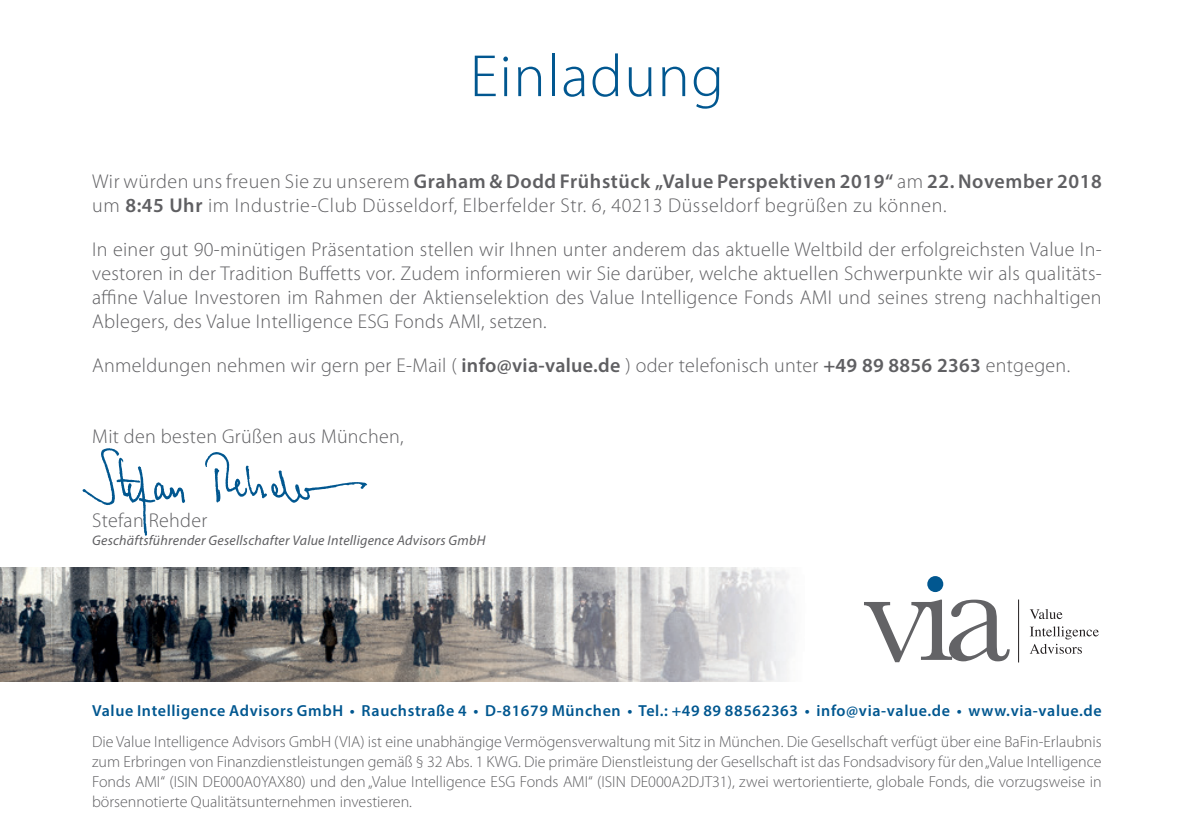
<style>
.page{position:relative;width:1191px;height:840px;background:#fff}
.page>*{position:absolute;margin:0;border:0;box-sizing:border-box;transform-origin:0 0}
.t1{font:300 60px "Myriad Pro";letter-spacing:.025em;color:#015790}
.t2{font:300 20px/24px "Myriad Pro";letter-spacing:.015em;color:#5f5f62}
.t3{font:300 16px/20px "Myriad Pro";color:#5f5f62;text-align:justify}
.t4{font:600 16px "Myriad Pro";letter-spacing:.04em;color:#015790}
.t5{font:italic 14px "Myriad Pro";letter-spacing:.015em;color:#5f5f62}
.s1{font-weight:600}
</style>
<div class="page">
<img style="left:0;top:567px;width:790px;height:113px">
<svg style="left:864px;top:599px;width:145px;height:62px"></svg>
<div style="left:927px;top:575px;width:16px;height:16px;background:#015790;border-radius:50%"></div>
<svg style="left:1029px;top:609px;width:33px;height:9px"></svg>
<svg style="left:1029px;top:626px;width:69px;height:27px"></svg>
<hr style="left:1018px;top:599px;width:1px;height:63px;background:#231f20">
<img style="left:82px;top:448px;width:286px;height:87px">
<h1 class="t1" style="left:470px;top:43px;width:255px">Einladung</h1>
<p class="t2" style="left:92px;top:170px;width:1011px">Wir würden uns freuen Sie zu unserem <span class="s1">Graham &amp; Dodd Frühstück „Value Perspektiven 2019“</span> am <span class="s1">22. November 2018 </span>um <span class="s1">8:45 Uhr</span> im Industrie-Club Düsseldorf, Elberfelder Str. 6, 40213 Düsseldorf begrüßen zu können.</p>
<p class="t2" style="left:92px;top:238px;width:1011px;text-align:justify">In einer gut 90-minütigen Präsentation stellen wir Ihnen unter anderem das aktuelle Weltbild der erfolgreichsten Value In&shy;vestoren in der Tradition Buffetts vor. Zudem informieren wir Sie darüber, welche aktuellen Schwerpunkte wir als qualitäts&shy;affine Value Investoren im Rahmen der Aktienselektion des Value Intelligence Fonds AMI und seines streng nachhaltigen Ablegers, des Value Intelligence ESG Fonds AMI, setzen.</p>
<p class="t2" style="left:92px;top:354px;width:979px">Anmeldungen nehmen wir gern per E-Mail ( <span class="s1">info@via-value.de</span> ) oder telefonisch unter <span class="s1">+49 89 8856 2363</span> entgegen.</p>
<p class="t2" style="left:92px;top:424px;width:313px">Mit den besten Grüßen aus München,</p>
<p class="t2" style="left:92px;top:508px;width:117px">Stefan Rehder</p>
<p class="t5" style="left:92px;top:531px;width:395px">Geschäftsführender Gesellschafter Value Intelligence Advisors GmbH</p>
<p class="t4" style="left:92px;top:699px;width:1011px">Value Intelligence Advisors GmbH • Rauchstraße 4 • D-81679 München • Tel.: +49 89 88562363 • info@via-value.de • www.via-value.de</p>
<p class="t3" style="left:92px;top:731px;width:1011px">Die Value Intelligence Advisors GmbH (VIA) ist eine unabhängige Vermögensverwaltung mit Sitz in München. Die Gesellschaft verfügt über eine BaFin-Erlaubnis zum Erbringen von Finanzdienstleistungen gemäß § 32 Abs. 1 KWG. Die primäre Dienstleistung der Gesellschaft ist das Fondsadvisory für den „Value Intelligence Fonds AMI“ (ISIN DE000A0YAX80) und den „Value Intelligence ESG Fonds AMI“ (ISIN DE000A2DJT31), zwei wertorientierte, globale Fonds, die vorzugsweise in börsennotierte Qualitätsunternehmen investieren.</p>
</div>
